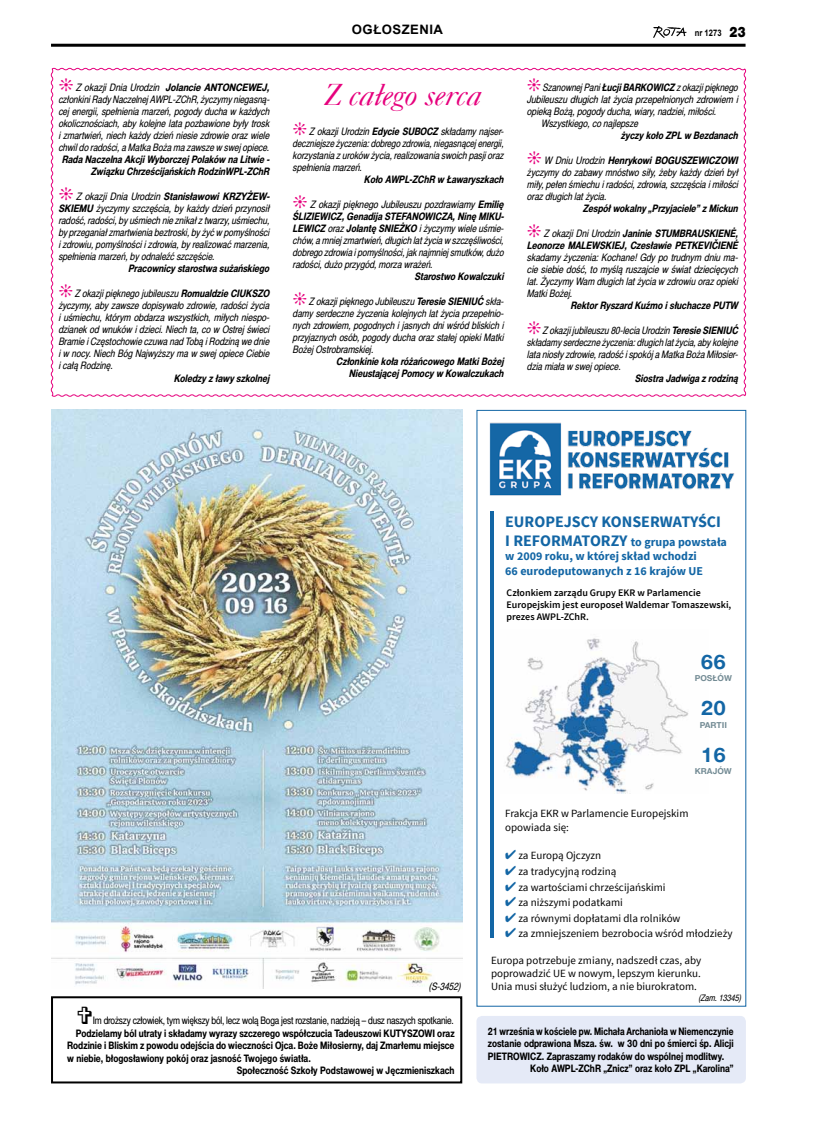
<style>
.page{position:relative;width:814px;height:1126px;background:#fff}
.page>*{position:absolute;margin:0;border:0;box-sizing:border-box;transform-origin:0 0}
.t1{font:italic 30px "Casablanca";color:#e6007d}
.t2{font:700 20px "Switzer EFN";color:#1366a5}
.t3{font:700 16px "Source Sans Pro";color:#1366a5}
.t4{font:700 13px "Arial";letter-spacing:.035em;color:#000}
.t5{font:700 12px/14.4px "Source Sans Pro";color:#1366a5}
.t6{font:11px/15.6px "Source Sans Pro";color:#000}
.t7{font:italic 10.3px/12px "Switzer Cnd EFN";color:#000;text-align:justify}
.t8{font:italic 10.3px/12px "Switzer Cnd EFN";color:#000;text-align:justify;scale:1.04 1}
.t9{font:italic 700 10.3px/12px "Switzer Cnd EFN";color:#000;text-align:right}
.t10{font:700 10.3px/12.4px "Switzer Cnd EFN";color:#000;text-align:justify}
.t11{font:10.3px "Switzer Cnd EFN";letter-spacing:-.02em;color:#000}
.t12{font:600 10px/12px "Source Sans Pro";color:#000}
.t13{font:italic 9px "Switzer Cnd EFN";color:#000}
.t14{font:700 9px "Arial";color:#000;scale:.85 1}
.t15{font:700 8.2px "Switzer EFN";color:#738b94}
.s1{font-weight:700}
.s2{font-family:"Switzer EFN Black";font-weight:400;font-size:14px}
.s3{font-weight:400}
.s4{font-size:16px}
.s5{font-family:"Dixieland Normal";font-size:13px;color:#1366a5}
</style>
<div class="page">
<img style="left:653px;top:27px;width:33px;height:11px">
<hr style="left:51px;top:44px;width:694px;height:3px;background:#000">
<svg style="left:50px;top:67px;width:696px;height:330px"></svg>
<div style="left:51px;top:996px;width:411px;height:87px;border:2px solid #000"></div>
<svg style="left:476px;top:409px;width:270px;height:598px"></svg>
<img style="left:477px;top:410px;width:267px;height:98px">
<hr style="left:490px;top:511px;width:4px;height:427px;background:#1366a5">
<img style="left:500px;top:629px;width:209px;height:164px">
<div style="left:476px;top:1015px;width:270px;height:68px;background:#e5eaf7;border-radius:6px"></div>
<img style="left:51px;top:410px;width:411px;height:577px">
<svg style="left:59px;top:78px;width:14px;height:13px"></svg>
<svg style="left:59px;top:187px;width:14px;height:13px"></svg>
<svg style="left:59px;top:284px;width:13px;height:13px"></svg>
<svg style="left:293px;top:122px;width:13px;height:13px"></svg>
<svg style="left:293px;top:195px;width:14px;height:13px"></svg>
<svg style="left:293px;top:292px;width:13px;height:13px"></svg>
<svg style="left:528px;top:78px;width:12px;height:13px"></svg>
<svg style="left:528px;top:151px;width:13px;height:13px"></svg>
<svg style="left:528px;top:224px;width:13px;height:13px"></svg>
<svg style="left:528px;top:321px;width:13px;height:13px"></svg>
<p class="t8" style="left:59px;top:81px;width:204px;text-indent:18px">Z okazji Dnia Urodzin <span class="s1">Jolancie Antoncewej, </span>członkini Rady Naczelnej AWPL-ZChR, życzymy niegasną&shy;cej energii, spełnienia marzeń, pogody ducha w każdych okolicznościach, aby kolejne lata pozbawione były trosk i zmartwień, niech każdy dzień niesie zdrowie oraz wiele chwil do radości, a Matka Boża ma zawsze w swej opiece.</p>
<p class="t9" style="left:62px;top:153px;width:209px">Rada Naczelna Akcji Wyborczej Polaków na Litwie -<br>Związku Chrześcijańskich RodzinWPL-ZChR</p>
<p class="t8" style="left:59px;top:190px;width:204px;text-indent:18px">Z okazji Dnia Urodzin <span class="s1">Stanisławowi Krz yżew&shy;skiemu</span> życzymy szczęścia, by każdy dzień przynosił radość, radości, by uśmiech nie znikał z twarzy, uśmiechu, by przeganiał zmartwienia beztroski, by żyć w pomyślności i zdrowiu, pomyślności i zdrowia, by realizować marzenia, spełnienia marzeń, by odnaleźć szczęście.</p>
<p class="t9" style="left:128px;top:262px;width:143px">Pracownicy starostwa sużańskiego</p>
<p class="t7" style="left:59px;top:287px;width:212px;text-align:left;text-indent:16px">Z okazji pięknego jubileuszu <span class="s1">Romualdzie Ciukszo </span>życzymy, aby zawsze dopisywało zdrowie, radości życia i uśmiechu, którym obdarza wszystkich, miłych niespo&shy;dzianek od wnuków i dzieci. Niech ta, co w Ostrej świeci Bramie i Częstochowie czuwa nad Tobą i Rodziną we dnie i w nocy. Niech Bóg Najwyższy ma w swej opiece Ciebie i całą Rodzinę.</p>
<p class="t9" style="left:174px;top:372px;width:97px">Koledzy z ławy szkolnej</p>
<p class="t4" style="left:352px;top:20px;width:92px">OGŁOSZENIA</p>
<p class="t14" style="left:694px;top:26px;width:62px">NR 1273 <span class="s2">23</span></p>
<h1 class="t1" style="left:324px;top:78px;width:160px">Z całego serca</h1>
<p class="t7" style="left:293px;top:125px;width:212px;text-indent:134px"><span class="s1">cz</span> składamy najser&shy;deczniejsze życzenia: dobrego zdrowia, niegasnącej energii, korzystania z uroków życia, realizowania swoich pasji oraz spełnienia marzeń.</p>
<p class="t9" style="left:364px;top:173px;width:141px">Koło AWPL-ZChR w Ławaryszkach</p>
<p class="t9" style="left:293px;top:198px;width:212px;text-align:justify;text-indent:17px"><span class="s3">Z okazji pięknego Jubileuszu pozdrawiamy</span> Emilię ŚLIZIE WICZ, Genadija STEFANOWICZA, Ninę MIKU-LEWICZ <span class="s3">oraz</span> Jolantę SNIEŻ</p>
<p class="t7" style="left:309px;top:125px;width:100px">Z okazji Urodzin <span class="s1">Edycie Subo</span></p>
<p class="t7" style="left:293px;top:222px;width:212px;text-indent:111px"><span class="s1">KO</span> i życzymy wiele uśmie&shy;chów, a mniej zmartwień, długich lat życia w szczęśliwości, dobrego zdrowia i pomyślności, jak najmniej smutków, dużo radości, dużo przygód, morza wrażeń.</p>
<p class="t9" style="left:415px;top:270px;width:91px">Starostwo Kowalczuki</p>
<p class="t7" style="left:293px;top:295px;width:212px;text-indent:16px">Z okazji pięknego Jubileuszu <span class="s1">Teresie Sieniuć</span> skła&shy;damy serdeczne życzenia kolejnych lat życia przepełnio&shy;nych zdrowiem, pogodnych i jasnych dni wśród bliskich i przyjaznych osób, pogody ducha oraz stałej opieki Matki Bożej Ostrobramskiej.</p>
<p class="t9" style="left:336px;top:355px;width:169px">Członkinie koła różańcowego Matki Bożej<br>Nieustającej Pomocy w Kowalczukach</p>
<p class="t7" style="left:543px;top:81px;width:94px">Szanownej Pani <span class="s1">Łucji Barkow</span></p>
<p class="t7" style="left:661px;top:81px;width:79px"><span class="s1">icz</span> z okazji pięknego</p>
<p class="t7" style="left:527px;top:93px;width:212px">Jubileuszu długich lat życia przepełnionych zdrowiem i</p>
<p class="t7" style="left:527px;top:105px;width:191px">opieką Bożą, pogody ducha, wiary, nadziei, miłości.</p>
<p class="t7" style="left:541px;top:117px;width:98px">Wszystkiego, co najlepsze</p>
<p class="t9" style="left:621px;top:129px;width:118px">życzy koło ZPL w Bezdanach</p>
<p class="t9" style="left:544px;top:154px;width:125px"><span class="s3">W Dniu Urodzin</span> Henrykowi Bogu</p>
<p class="t9" style="left:681px;top:154px;width:43px">szewiczow</p>
<p class="t9" style="left:735px;top:154px;width:4px">i</p>
<p class="t7" style="left:527px;top:166px;width:212px">życzymy do zabawy mnóstwo siły, żeby każdy dzień był miły, pełen śmiechu i radości, zdrowia, szczęścia i miłości oraz długich lat życia.</p>
<p class="t9" style="left:583px;top:202px;width:157px">Zespół wokalny „Przyjaciele” z Mickun</p>
<p class="t7" style="left:544px;top:227px;width:130px">Z okazji Dni Urodzin <span class="s1">Janinie Stumbrau</span></p>
<p class="t9" style="left:527px;top:227px;width:212px">skienė,<br>Leonorze Mal ewskiej, Czesławie Petkevičienė</p>
<p class="t7" style="left:527px;top:251px;width:212px">skadamy życzenia: Kochane! Gdy po trudnym dniu ma&shy;cie siebie dość, to myślą ruszajcie w świat dziecięcych lat. Życzymy Wam długich lat życia w zdrowiu oraz opieki Matki Bożej.</p>
<p class="t9" style="left:570px;top:299px;width:169px">Rektor Ryszard Kuźmo i słuchacze PUTW</p>
<p class="t7" style="left:527px;top:324px;width:212px;text-indent:16px">Z okazji jubileuszu 80-lecia Urodzin <span class="s1">Teresie Sieniuć </span>składamy serdeczne życzenia: długich lat życia, aby kolejne lata niosły zdrowie, radość i spokój a Matka Boża Miłosier&shy;dzia miała w swej opiece.</p>
<p class="t9" style="left:635px;top:372px;width:104px">Siostra Jadwiga z rodziną</p>
<h3 class="t3" style="left:505px;top:511px;width:217px">Europejscy Konserwatyści</h3>
<p class="t5" style="left:505px;top:535px;width:223px"><span class="s4">i Re formatorzy</span> to grupa powstała w 2009 roku, w której skład wchodzi<br>66 eurodeputowanych z 16 krajów UE</p>
<p class="t12" style="left:506px;top:587px;width:226px">Członkiem zarządu Grupy EKR w Parlamencie<br>Europejskim jest europoseł Waldemar Tomaszewski, prezes AWPL-ZChR.</p>
<h2 class="t2" style="left:700px;top:649px;width:27px">66</h2>
<p class="t15" style="left:694px;top:673px;width:39px">POSŁÓW</p>
<h2 class="t2" style="left:700px;top:695px;width:27px">20</h2>
<p class="t15" style="left:699px;top:719px;width:28px">PARTII</p>
<h2 class="t2" style="left:700px;top:742px;width:27px">16</h2>
<p class="t15" style="left:695px;top:766px;width:38px">KRAJÓW</p>
<p class="t7" style="left:429px;top:980px;width:33px">(S-3452)</p>
<p class="t11" style="left:93px;top:1014px;width:362px">Im droższy człowiek, tym większy ból, lecz wolą Boga jest rozstanie, nadzieją – dusz naszych spotkanie.</p>
<p class="t10" style="left:76px;top:1026px;width:380px">Podzielamy ból utraty i składamy wyrazy szczerego współczucia Tadeuszowi Kutyszowi oraz</p>
<p class="t10" style="left:67px;top:1039px;width:389px">Rodzinie i Bliskim z powodu odejścia do wieczności Ojca. Boże Miłosierny, daj Zmarłemu miejsce</p>
<p class="t10" style="left:67px;top:1051px;width:245px">w niebie, błogosławiony pokój oraz jasność Twojego światła.</p>
<p class="t10" style="left:237px;top:1063px;width:219px">Społeczność Szkoły Podstawowej w Jęczmieniszkach</p>
<p class="t6" style="left:505px;top:807px;width:185px;line-height:13.2px">Frakcja EKR w Parlamencie Europejskim opowiada się:</p>
<p class="t6" style="left:505px;top:848px;width:229px"><span class="s5">4</span> za Europą Ojczyzn<br><span class="s5">4</span> za tradycyjną rodziną<br><span class="s5">4</span> za wartościami chrześcijańskimi<br><span class="s5">4</span> za niższymi podatkami<br><span class="s5">4</span> za równymi dopłatami dla rolników<br><span class="s5">4</span> za zmniejszeniem bezrobocia wśród młodzieży</p>
<p class="t6" style="left:491px;top:953px;width:212px;line-height:13.2px;text-align:justify">Europa potrzebuje zmiany, nadszedł czas, aby poprowadzić UE w nowym, lepszym kierunku.<br>Unia musi służyć ludziom, a nie biurokratom.</p>
<p class="t13" style="left:698px;top:992px;width:44px">(Zam. 13345)</p>
<p class="t10" style="left:488px;top:1025px;width:247px">21 września w kościele pw. Michała Archanioła w Niemenczynie zostanie odprawiona Msza. św. w 30 dni po śmierci śp. Alicji Pietr</p>
<p class="t10" style="left:530px;top:1049px;width:205px;text-align:center">. Zapraszamy rodaków do wspólnej modlitwy.<br>Koło AWPL-ZChR „Znicz” oraz koło ZPL „Karolina”</p>
<p class="t10" style="left:513px;top:1049px;width:14px">owicz</p>
</div>
